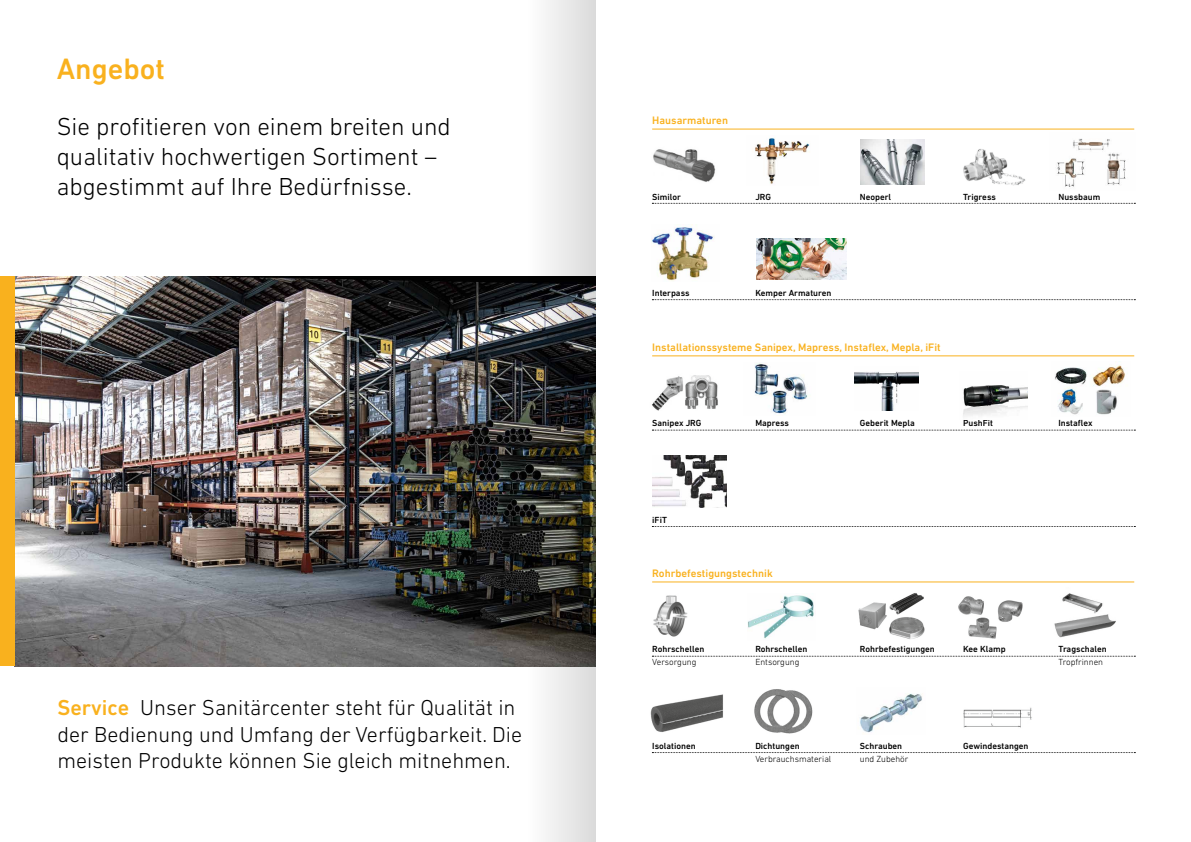
<style>
.page{position:relative;width:1191px;height:842px;background:#fff}
.page>*{position:absolute;margin:0;border:0;box-sizing:border-box;transform-origin:0 0}
.t1{font:500 30px "DIN Next LT Pro";color:#f9b11e}
.t2{font:300 25px/30px "DIN Next LT Pro";color:#000}
.t3{font:300 22px/26.4px "DIN Next LT Pro";color:#000}
.t4{font:500 11px "DIN Next LT Pro";color:#f9b11e}
.t5{font:500 9px "DIN Next LT Pro";color:#000}
.t6{font:300 9px "DIN Next LT Pro";color:#000}
.s1{font-weight:500;color:#f9b11e}
</style>
<div class="page">
<img style="left:14px;top:277px;width:505px;height:389px">
<div style="left:0;top:277px;width:14px;height:389px;background:#f9b11e"></div>
<svg style="left:652px;top:203px;width:483px;height:1px"></svg>
<svg style="left:652px;top:299px;width:483px;height:1px"></svg>
<img style="left:653px;top:149px;width:63px;height:33px">
<img style="left:651px;top:224px;width:64px;height:57px">
<img style="left:755px;top:137px;width:55px;height:47px">
<img style="left:756px;top:238px;width:90px;height:41px">
<img style="left:860px;top:139px;width:64px;height:45px">
<img style="left:963px;top:149px;width:63px;height:37px">
<img style="left:1057px;top:138px;width:69px;height:49px">
<hr style="left:652px;top:129px;width:482px;height:1px;background:#f9b11e">
<svg style="left:652px;top:430px;width:483px;height:1px"></svg>
<svg style="left:652px;top:526px;width:483px;height:1px"></svg>
<img style="left:652px;top:375px;width:66px;height:36px">
<img style="left:653px;top:455px;width:73px;height:52px">
<img style="left:754px;top:363px;width:54px;height:51px">
<img style="left:854px;top:371px;width:64px;height:40px">
<img style="left:963px;top:385px;width:64px;height:32px">
<img style="left:1055px;top:361px;width:71px;height:54px">
<hr style="left:652px;top:356px;width:482px;height:1px;background:#f9b11e">
<svg style="left:652px;top:656px;width:483px;height:1px"></svg>
<svg style="left:652px;top:752px;width:483px;height:1px"></svg>
<img style="left:653px;top:595px;width:35px;height:42px">
<img style="left:650px;top:694px;width:73px;height:38px">
<img style="left:747px;top:595px;width:67px;height:44px">
<img style="left:858px;top:593px;width:67px;height:46px">
<img style="left:958px;top:596px;width:65px;height:43px">
<img style="left:1054px;top:593px;width:62px;height:45px">
<hr style="left:652px;top:582px;width:482px;height:1px;background:#f9b11e">
<img style="left:754px;top:689px;width:59px;height:45px">
<img style="left:860px;top:693px;width:62px;height:40px">
<img style="left:963px;top:707px;width:69px;height:21px">
<svg style="left:519px;top:0;width:76px;height:842px"></svg>
<h1 class="t1" style="left:57px;top:52px;width:110px">Angebot</h1>
<h2 class="t2" style="left:57px;top:111px;width:396px">Sie profitieren von einem breiten und qualitativ hochwertigen Sortiment – abgestimmt auf Ihre Bedürfnisse.</h2>
<h3 class="t3" style="left:57px;top:694px;width:466px"><span class="s1">Service</span> Unser Sanitärcenter steht für Qualität in der Bedienung und Umfang der Verfügbarkeit. Die meisten Produkte können Sie gleich mitnehmen.</h3>
<p class="t4" style="left:652px;top:114px;width:77px">Hausarmaturen</p>
<p class="t5" style="left:652px;top:191px;width:30px">Similor</p>
<p class="t5" style="left:755px;top:191px;width:17px">JRG</p>
<p class="t5" style="left:860px;top:191px;width:33px">Neoperl</p>
<p class="t5" style="left:963px;top:191px;width:34px">Trigress</p>
<p class="t5" style="left:1058px;top:191px;width:43px">Nussbaum</p>
<p class="t5" style="left:652px;top:288px;width:39px">Interpass</p>
<p class="t5" style="left:755px;top:288px;width:78px">Kemper Armaturen</p>
<p class="t4" style="left:652px;top:341px;width:290px">Installationssysteme Sanipex, Mapress, Instaflex, Mepla, iFit</p>
<p class="t5" style="left:652px;top:418px;width:51px">Sanipex JRG</p>
<p class="t5" style="left:652px;top:514px;width:16px">iFiT</p>
<p class="t5" style="left:755px;top:418px;width:35px">Mapress</p>
<p class="t5" style="left:860px;top:418px;width:56px">Geberit Mepla</p>
<p class="t5" style="left:963px;top:418px;width:31px">PushFit</p>
<p class="t5" style="left:1058px;top:418px;width:36px">Instaflex</p>
<p class="t4" style="left:652px;top:567px;width:122px">Rohrbefestigungstechnik</p>
<p class="t5" style="left:652px;top:644px;width:54px">Rohrschellen</p>
<p class="t6" style="left:652px;top:657px;width:46px">Versorgung</p>
<p class="t5" style="left:755px;top:644px;width:54px">Rohrschellen</p>
<p class="t6" style="left:755px;top:657px;width:46px">Entsorgung</p>
<p class="t5" style="left:860px;top:644px;width:76px">Rohrbefestigungen</p>
<p class="t5" style="left:963px;top:644px;width:44px">Kee Klamp</p>
<p class="t5" style="left:1058px;top:644px;width:50px">Tragschalen</p>
<p class="t6" style="left:1058px;top:657px;width:46px">Tropfrinnen</p>
<p class="t5" style="left:652px;top:741px;width:45px">Isolationen</p>
<p class="t5" style="left:755px;top:741px;width:46px">Dichtungen</p>
<p class="t6" style="left:755px;top:754px;width:77px">Verbrauchsmaterial</p>
<p class="t5" style="left:860px;top:741px;width:44px">Schrauben</p>
<p class="t6" style="left:860px;top:754px;width:50px">und Zubehör</p>
<p class="t5" style="left:963px;top:741px;width:67px">Gewindestangen</p>
</div>
